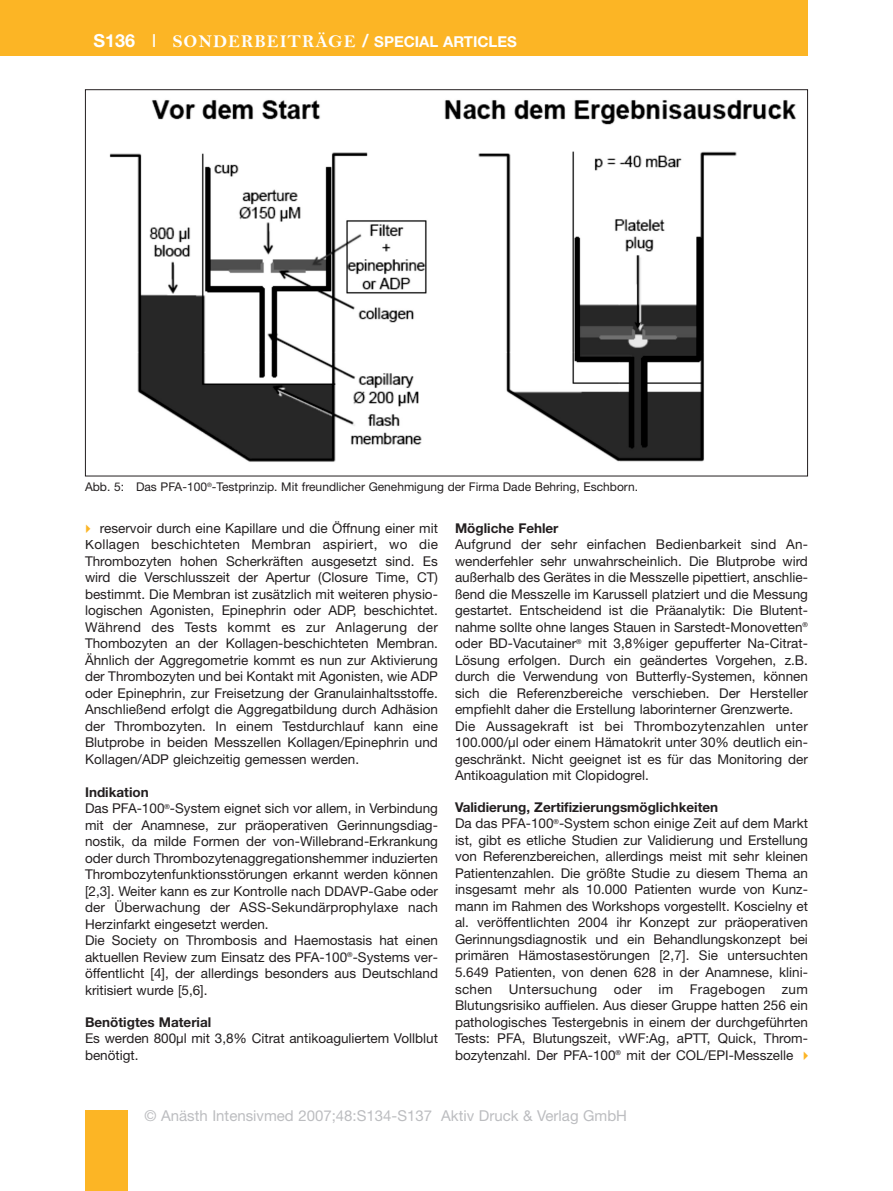
<style>
.page{position:relative;width:893px;height:1191px;background:#fff}
.page>*{position:absolute;margin:0;border:0;box-sizing:border-box;transform-origin:0 0}
.t1{font:15px "Helvetica Neue";color:#bcbdc0}
.t2{font:700 15px "Helvetica Neue";color:#fff}
.t3{font:13.5px/16.5px "Helvetica Neue";color:#231f20}
.t4{font:700 13.5px "Helvetica Neue";color:#231f20}
.t5{font:12px "Helvetica Neue";color:#231f20}
.s1{font-size:18px}
.s2{font-weight:400;font-size:18px}
.s3{font-family:"Bell MT Bold";font-weight:400;font-size:18px}
.s4{font-weight:700}
</style>
<div class="page">
<div style="left:0;top:0;width:808px;height:55px;background:#fcb525"></div>
<div style="left:85px;top:1110px;width:43px;height:81px;background:#fcb525"></div>
<img style="left:109px;top:100px;width:687px;height:362px">
<p class="t2" style="left:94px;top:36px;width:425px"><span class="s1">S136</span> <span class="s2">I</span> <span class="s3">SONDERBEITRÄGE</span> <span class="s1">/</span> SPECIAL ARTICLES</p>
<p class="t5" style="left:85px;top:483px;width:555px">Abb. 5: Das PFA-100<sup>®</sup>-Testprinzip. Mit freundlicher Genehmigung der Firma Dade Behring, Eschborn.</p>
<p class="t3" style="left:85px;top:521px;width:354px;text-align:justify;text-indent:15px">reservoir durch eine Kapillare und die Öffnung einer mit Kollagen beschichteten Membran aspiriert, wo die Thrombozyten hohen Scherkräften ausgesetzt sind. Es wird die Verschlusszeit der Apertur (Closure Time, CT) bestimmt. Die Membran ist zusätzlich mit weiteren physio&shy;logischen Agonisten, Epinephrin oder ADP, beschichtet.<br>Während des Tests kommt es zur Anlagerung der Thombozyten an der Kollagen-beschichteten Mem bran.<br>Ähnlich der Aggregometrie kommt es nun zur Aktiv ierung der Thrombozyten und bei Kontakt mit Agonisten, wie ADP oder Epinephrin, zur Freisetzung der Granula inhaltsstoffe.<br>Anschließend erfolgt die Aggregat bildung durch Adhäsion der Thrombozyten. In einem Testdurchlauf kann eine Blutprobe in beiden Messzellen Kolla gen/Epine phrin und Kollagen/ADP gleichzeitig gemessen werden.</p>
<p class="t3" style="left:85px;top:785px;width:354px"><span class="s4">Indikation<br></span>Das PFA-100<sup>®</sup>-System eignet sich vor allem, in Verbindung mit der Anamnese, zur präoperativen Gerinnungs dia g - nostik, da milde Formen der von-Willebrand-Erkrankung oder durch Thrombozytenaggregationshemmer induzierten Thrombozytenfunktionsstörungen erkannt werden können [2,3]. Weiter kann es zur Kontrolle nach DDAVP-Gabe oder der Überwachung der ASS-Sekundärprophylaxe nach Herzinfarkt eingesetzt werden.<br>Die Society on Thrombosis and Haemostasis hat einen aktuellen Review zum Einsatz des PFA-100<sup>®</sup>-Systems ver&shy;öffentlicht [4], der allerdings besonders aus Deutschland kritisiert wurde [5,6].</p>
<p class="t4" style="left:85px;top:1016px;width:128px">Benötigtes Material</p>
<p class="t3" style="left:85px;top:1031px;width:354px">Es werden 800µl mit 3,8% Citrat antikoaguliertem Vollblut benötigt.</p>
<p class="t4" style="left:455px;top:523px;width:105px">Mögliche Fehler</p>
<p class="t3" style="left:455px;top:537px;width:354px">Aufgrund der sehr einfachen Bedienbarkeit sind An - wenderfehler sehr unwahrscheinlich. Die Blutprobe wird außerhalb des Gerätes in die Messzelle pipettiert, anschlie&shy;ßend die Messzelle im Karussell platziert und die Messung gestartet. Entscheidend ist die Präanalytik: Die Blutent - nahme sollte ohne langes Stauen in Sarstedt-Monovetten<sup>® </sup>oder BD-Vacutainer<sup>®</sup> mit 3,8%iger gepufferter Na-Citrat-Lösung erfolgen. Durch ein geändertes Vorgehen, z.B. durch die Verwendung von Butterfly-Systemen, können sich die Referenzbereiche verschieben. Der Hersteller empfiehlt daher die Erstellung laborinterner Grenzwerte.<br>Die Aussagekraft ist bei Thrombozytenzahlen unter 100.000/µl oder einem Hämatokrit unter 30% deutlich ein&shy;geschränkt. Nicht geeignet ist es für das Monitoring der Antikoagulation mit Clopidogrel.</p>
<p class="t3" style="left:455px;top:800px;width:354px"><span class="s4">Validierung, Zertifizierungsmöglichkeiten<br></span>Da das PFA-100<sup>®</sup>-System schon einige Zeit auf dem Markt ist, gibt es etliche Studien zur Validierung und Er stellung von Referenzbereichen, allerdings meist mit sehr kleinen Patientenzahlen. Die größte Studie zu diesem Thema an insgesamt mehr als 10.000 Patienten wurde von Kunz - mann im Rahmen des Workshops vorgestellt. Koscielny et al. veröffentlichten 2004 ihr Konzept zur präoperativen Gerinnungsdiagnostik und ein Behand lungs konzept bei primären Hämostasestörungen [2,7]. Sie untersuchten 5.649 Patienten, von denen 628 in der Anamnese, klini&shy;schen Untersuchung oder im Fragebogen zum Blutungsrisiko auffielen. Aus dieser Gruppe hatten 256 ein pathologisches Testergebnis in einem der durchgeführten Tests: PFA, Blutungszeit, vWF:Ag, aPTT, Quick, Throm - bozytenzahl. Der PFA-100<sup>®</sup> mit der COL/EPI-Messzelle</p>
<p class="t1" style="left:145px;top:1110px;width:484px">© Anästh Intensivmed 2007;48:S134-S137 Aktiv Druck &amp; Verlag GmbH</p>
</div>
